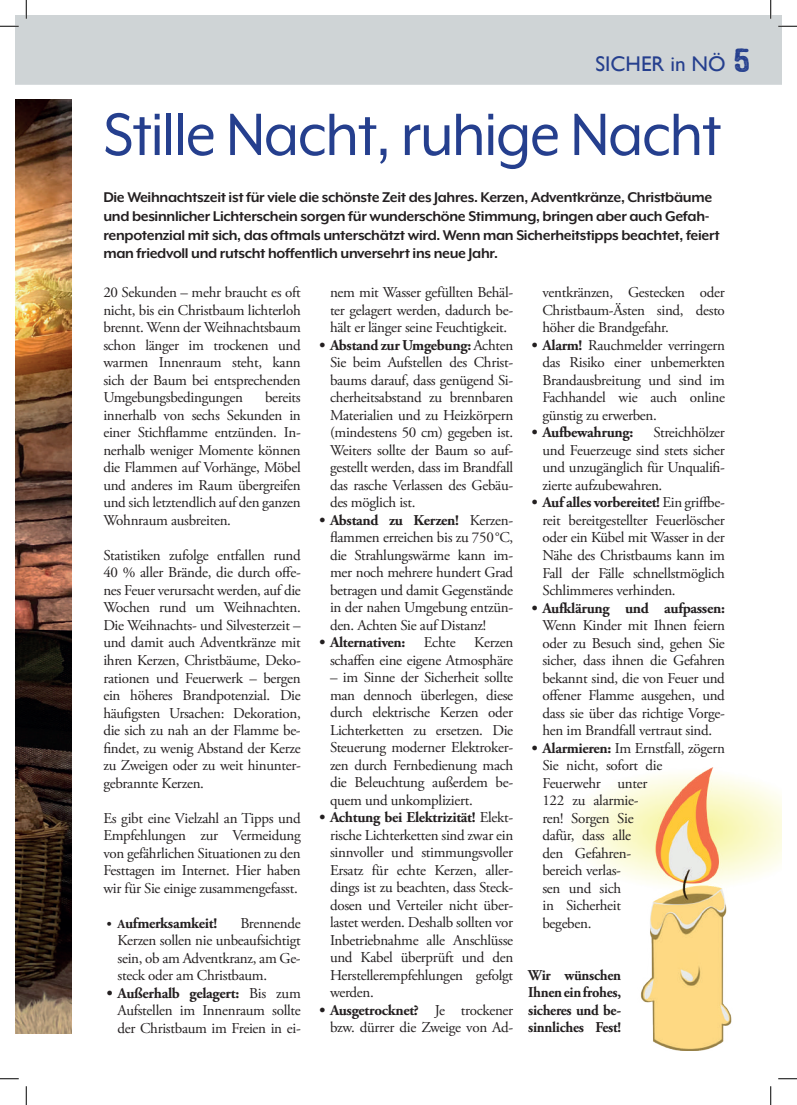
<style>
.page{position:relative;width:797px;height:1105px;background:#fff}
.page>*{position:absolute;margin:0;border:0;box-sizing:border-box;transform-origin:0 0}
.t1{font:68.75px "Mr Eaves XL Mod OT";letter-spacing:-.02em;color:#253f8e;scale:.94 1}
.t2{font:21.25px "Gill Sans";color:#253f8e}
.t3{font:700 16.25px/18.8px "Mr Eaves XL Mod OT";letter-spacing:-.02em;color:#231f20}
.t4{font:15px/17.5px "Adobe Garamond Pro";letter-spacing:-.02em;color:#231f20;text-align:justify}
.t5{font:700 15px/17.5px "Adobe Garamond Pro";letter-spacing:-.02em;color:#231f20;text-align:justify;scale:.96 1}
.t6{font:700 15px "Adobe Garamond Pro";letter-spacing:-.02em;color:#231f20}
.s1{font-family:"ZEMBOOD";font-size:33.75px}
.s2{font-weight:700}
.s3{font-size:12.5px}
</style>
<div class="page">
<div style="left:16px;top:16px;width:765px;height:69px;background:#cfd4d6"></div>
<img style="left:574px;top:768px;width:207px;height:283px">
<img style="left:16px;top:100px;width:55px;height:934px">
<svg style="left:0;top:25px;width:19px;height:2px"></svg>
<svg style="left:778px;top:25px;width:19px;height:2px"></svg>
<svg style="left:0;top:1078px;width:19px;height:1px"></svg>
<svg style="left:778px;top:1078px;width:19px;height:1px"></svg>
<svg style="left:25px;top:0;width:2px;height:19px"></svg>
<svg style="left:25px;top:1086px;width:2px;height:19px"></svg>
<svg style="left:770px;top:0;width:1px;height:19px"></svg>
<svg style="left:770px;top:1086px;width:1px;height:19px"></svg>
<h2 class="t2" style="left:595px;top:52px;width:157px">SICHER in NÖ <span class="s1">5</span></h2>
<h1 class="t1" style="left:103px;top:97px;width:659px">Stille Nacht, ruhige Nacht</h1>
<p class="t3" style="left:103px;top:188px;width:618px">Die Weihnachtszeit ist für viele die schönste Zeit des Jahres. Kerzen, Adventkränze, Christbäume und besinnlicher Lichterschein sorgen für wunderschöne Stimmung, bringen aber auch Gefah&shy;renpotenzial mit sich, das oftmals unterschätzt wird. Wenn man Sicherheitstipps beachtet, feiert man friedvoll und rutscht hoffentlich unversehrt ins neue Jahr.</p>
<p class="t4" style="left:103px;top:284px;width:199px">20 Sekunden – mehr braucht es oft nicht, bis ein Christbaum lichterloh brennt. Wenn der Weihnachtsbaum schon länger im trockenen und warmen Innenraum steht, kann sich der Baum bei entsprechenden Umgebungsbedingungen</p>
<p class="t4" style="left:330px;top:284px;width:185px">nem mit Wasser gefüllten Behäl&shy;ter gelagert werden, dadurch be&shy;hält er länger seine Feuchtigkeit.</p>
<p class="t4" style="left:330px;top:337px;width:185px;text-indent:-11px"><span class="s2">• Abstand zur Umgebung:</span> Achten Sie beim Aufstellen des Christ&shy;baums darauf, dass genügend Si&shy;cherheitsabstand zu brennbaren Materialien und zu Heizkörpern (mindestens 50 cm) gegeben ist.<br>Weiters sollte der Baum so auf&shy;gestellt werden, dass im Brandfall das rasche Verlassen des Gebäu&shy;des möglich ist.</p>
<p class="t4" style="left:330px;top:512px;width:185px;text-indent:-11px"><span class="s2">• Abstand zu Kerzen!</span> Kerzen&shy;flammen erreichen bis zu 750°C, die Strahlungswärme kann im&shy;mer noch mehrere hundert Grad betragen und damit Gegenstände in der nahen Umgebung entzün&shy;den. Achten Sie auf Distanz!</p>
<p class="t4" style="left:319px;top:634px;width:195px;text-align:right"><span class="s2">• Alternativen:</span> Echte Kerzen schaffen eine eigene Atmosphäre</p>
<p class="t4" style="left:330px;top:669px;width:185px">– im Sinne der Sicherheit sollte man dennoch überlegen, diese durch elektrische Kerzen oder Lichterketten zu ersetzen. Die Steuerung moderner Elektroker&shy;zen durch Fernbedienung mach die Beleuchtung außerdem be&shy;quem und unkompliziert.</p>
<p class="t4" style="left:330px;top:809px;width:185px;text-indent:-11px"><span class="s2">• Achtung bei Elektrizität!</span> Elekt&shy;rische Lichterketten sind zwar ein sinnvoller und stimmungsvoller Ersatz für echte Kerzen, aller&shy;dings ist zu beachten, dass Steck&shy;dosen und Verteiler nicht über&shy;lastet werden. Deshalb sollten vor Inbetriebnahme alle Anschlüsse und Kabel überprüft und den Herstellerempfehlungen gefolgt werden.</p>
<p class="t4" style="left:319px;top:1002px;width:195px;text-align:right"><span class="s2">• Ausgetrocknet?</span> Je trockener bzw. dürrer die Zweige von Ad-</p>
<p class="t4" style="left:542px;top:284px;width:184px">ventkränzen, Gestecken oder Christbaum-Ästen sind, desto höher die Brandgefahr.</p>
<p class="t4" style="left:542px;top:337px;width:184px;text-indent:-11px"><span class="s2">• Alarm!</span> Rauchmelder verringern das Risiko einer unbemerkten Brandausbreitung und sind im Fachhandel wie auch online günstig zu erwerben.</p>
<p class="t6" style="left:532px;top:424px;width:103px">• Aufbewahrung:</p>
<p class="t4" style="left:103px;top:389px;width:199px;text-indent:162px">bereits innerhalb von sechs Sekunden in einer Stichflamme entzünden. In&shy;nerhalb weniger Momente können die Flammen auf Vorhänge, Möbel und anderes im Raum übergreifen und sich letztendlich auf den ganzen Wohnraum ausbreiten.</p>
<p class="t4" style="left:103px;top:547px;width:199px">Statistiken zufolge entfallen rund 40 % aller Brände, die durch offe&shy;nes Feuer verursacht werden, auf die Wochen rund um Weihnachten.<br>Die Weihnachts- und Silvesterzeit – und damit auch Adventkränze mit ihren Kerzen, Christbäume, Deko&shy;rationen und Feuerwerk – bergen ein höheres Brandpotenzial. Die häufigsten Ursachen: Dekoration, die sich zu nah an der Flamme be&shy;findet, zu wenig Abstand der Kerze zu Zweigen oder zu weit hinunter&shy;gebrannte Kerzen.</p>
<p class="t4" style="left:103px;top:810px;width:199px">Es gibt eine Vielzahl an Tipps und Empfehlungen zur Vermeidung von gefährlichen Situationen zu den Festtagen im Internet. Hier haben wir für Sie einige zusammengefasst.</p>
<p class="t6" style="left:107px;top:914px;width:112px"><span class="s3">• A</span>ufmerksamkeit!</p>
<p class="t4" style="left:542px;top:424px;width:184px;text-indent:111px">Streichhölzer und Feuerzeuge sind stets sicher und unzugänglich für Unqualifi&shy;zierte aufzubewahren.</p>
<p class="t4" style="left:542px;top:494px;width:184px;text-indent:-11px"><span class="s2">• Auf alles vorbereitet!</span> Ein griffbe&shy;reit bereitgestellter Feuerlöscher oder ein Kübel mit Wasser in der Nähe des Christbaums kann im Fall der Fälle schnellstmöglich Schlimmeres verhinden.</p>
<p class="t6" style="left:532px;top:599px;width:195px">• Aufklärung und aufpassen:</p>
<p class="t4" style="left:542px;top:617px;width:184px">Wenn Kinder mit Ihnen feiern oder zu Besuch sind, gehen Sie sicher, dass ihnen die Gefahren bekannt sind, die von Feuer und offener Flamme ausgehen, und dass sie über das richtige Vorge&shy;hen im Brandfall vertraut sind.</p>
<p class="t4" style="left:542px;top:740px;width:184px;text-align:left;text-indent:-11px"><span class="s2">• Alarmieren:</span> Im Ernstfall, zögern<br>Sie nicht, sofort die<br>Feuerwehr unter<br>122 zu alarmie-<br>ren! Sorgen Sie<br>dafür, dass alle<br>den Gefahren-<br>bereich verlas-<br>sen und sich<br>in Sicherheit<br>begeben.</p>
<p class="t5" style="left:528px;top:967px;width:98px">Wir wünschen Ihnen ein frohes, sicheres und be&shy;sinnliches Fest!</p>
<p class="t4" style="left:117px;top:915px;width:185px;text-indent:123px">Brennende Kerzen sollen nie unbeaufsichtigt sein, ob am Adventkranz, am Ge&shy;steck oder am Christbaum.</p>
<p class="t4" style="left:117px;top:985px;width:185px;text-indent:-11px"><span class="s2">• Außerhalb gelagert:</span> Bis zum Aufstellen im Innenraum sollte der Christbaum im Freien in ei-</p>
</div>
